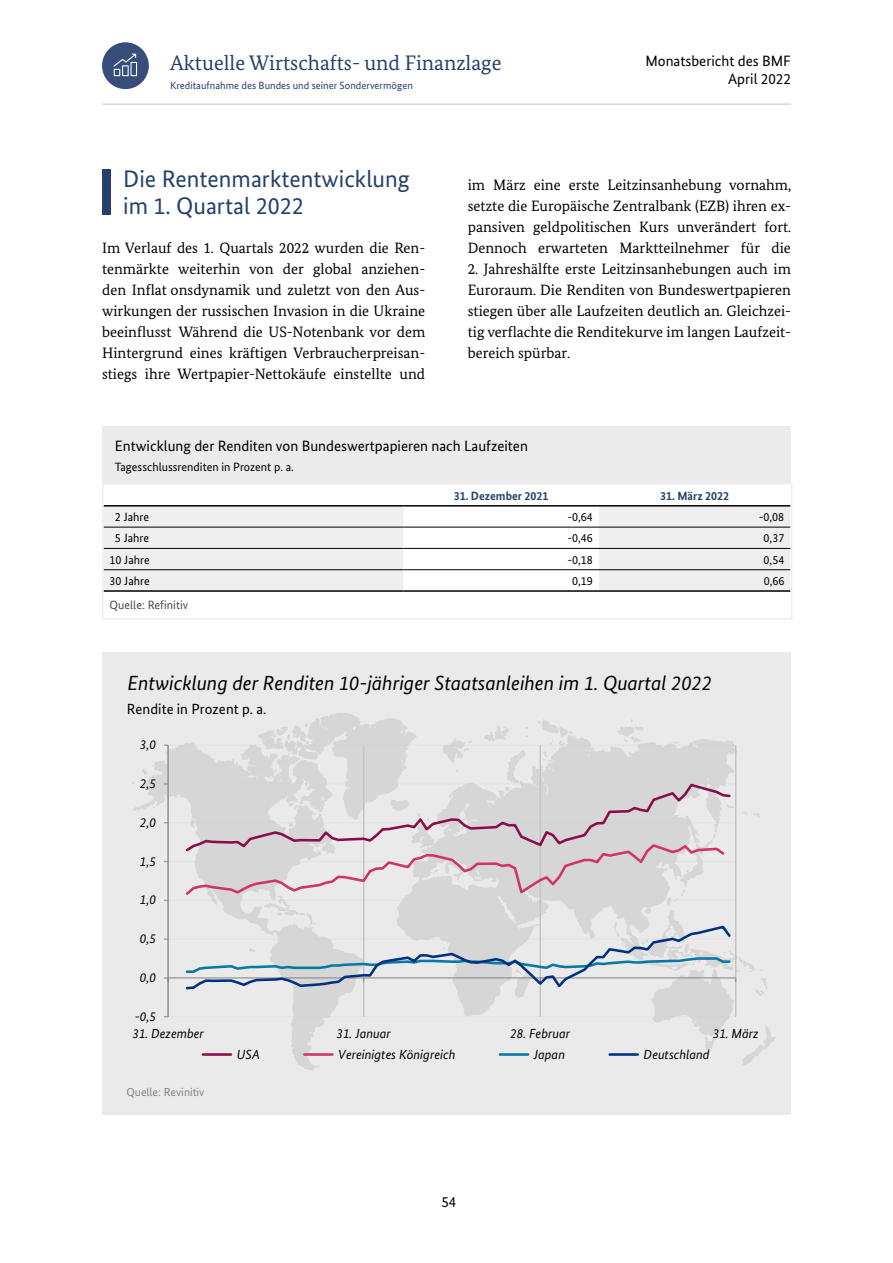
<style>
.page{position:relative;width:893px;height:1263px;background:#fff}
.page>*{position:absolute;margin:0;border:0;box-sizing:border-box;transform-origin:0 0}
.t1{font:24px/26.2px "Bundes Sans";color:#26416c}
.t2{font:21px "Bundes Serif";color:#26416c}
.t3{font:italic 20.4px "Bundes Sans";letter-spacing:-.005em;color:#000}
.t4{font:15px/21px "Bundes Serif";color:#000;text-align:justify}
.t5{font:15px/18px "Bundes Sans";color:#000;text-align:right}
.t6{font:14.7px "Bundes Sans";letter-spacing:.005em;color:#000}
.t7{font:italic 13.2px "Bundes Sans";color:#000}
.t8{font:12px "Bundes Sans";color:#000}
.t9{font:700 12px "Bundes Sans";color:#26416c}
.t10{font:12px "Bundes Sans";color:#484848}
.t11{font:11.7px "Bundes Sans";color:#848484}
.t12{font:10.5px "Bundes Sans";color:#26416c}
</style>
<div class="page">
<hr style="left:102px;top:103px;width:689px;height:2px;background:#d6d6d6">
<div style="left:102px;top:169px;width:9px;height:45px;background:#26416c"></div>
<div style="left:102px;top:426px;width:689px;height:37px;background:#ebebeb"></div>
<div style="left:102px;top:449px;width:689px;height:33px;background:#ebebeb"></div>
<svg style="left:105px;top:507px;width:684px;height:83px;fill:#efefef"></svg>
<hr style="left:104px;top:527px;width:299px;height:1px;background:#000">
<hr style="left:403px;top:527px;width:196px;height:1px;background:#000">
<hr style="left:599px;top:527px;width:191px;height:1px;background:#000">
<hr style="left:104px;top:548px;width:299px;height:1px;background:#000">
<hr style="left:403px;top:548px;width:196px;height:1px;background:#000">
<hr style="left:599px;top:548px;width:191px;height:1px;background:#000">
<hr style="left:104px;top:569px;width:299px;height:1px;background:#000">
<hr style="left:403px;top:569px;width:196px;height:1px;background:#000">
<hr style="left:599px;top:569px;width:191px;height:1px;background:#000">
<hr style="left:104px;top:505px;width:299px;height:2px;background:#000">
<hr style="left:403px;top:505px;width:196px;height:2px;background:#000">
<hr style="left:599px;top:505px;width:191px;height:2px;background:#000">
<hr style="left:104px;top:590px;width:299px;height:2px;background:#000">
<hr style="left:403px;top:590px;width:196px;height:2px;background:#000">
<hr style="left:599px;top:590px;width:191px;height:2px;background:#000">
<div style="left:102px;top:483px;width:690px;height:136px;border:2px solid #efefef"></div>
<div style="left:102px;top:652px;width:689px;height:462px;background:#eaeaea"></div>
<svg style="left:291px;top:969px;width:485px;height:102px;background:#e7e7e7"></svg>
<div style="left:138px;top:991px;width:557px;height:75px;background:#eaeaea"></div>
<svg style="left:258px;top:991px;width:479px;height:26px;background:#e3e3e3"></svg>
<hr style="left:168px;top:1016px;width:568px;height:1px;background:#d1d1d1;opacity:.3">
<hr style="left:363px;top:745px;width:1px;height:272px;background:#c4c4c4">
<hr style="left:540px;top:745px;width:1px;height:272px;background:#c4c4c4">
<hr style="left:735px;top:745px;width:1px;height:272px;background:#c4c4c4">
<hr style="left:167px;top:745px;width:2px;height:272px;background:#a0a0a0">
<svg style="left:132px;top:712px;width:631px;height:279px;background:#dbdadc"></svg>
<hr style="left:203px;top:1053px;width:28px;height:3px;background:#890d48">
<hr style="left:304px;top:1053px;width:28px;height:3px;background:#d0336b">
<hr style="left:500px;top:1053px;width:28px;height:3px;background:#0778a5">
<hr style="left:610px;top:1053px;width:28px;height:3px;background:#003180">
<div style="left:102px;top:42px;width:47px;height:47px;background:#374d7a;border-radius:50%"></div>
<svg style="left:114px;top:54px;width:23px;height:22px"></svg>
<h2 class="t2" style="left:170px;top:50px;width:333px">Aktuelle Wirtschafts- und Finanzlage</h2>
<p class="t12" style="left:170px;top:79px;width:244px">Kreditaufnahme des Bundes und seiner Sondervermögen</p>
<p class="t5" style="left:645px;top:51px;width:147px">Monatsbericht des BMF<br>April 2022</p>
<h1 class="t1" style="left:123px;top:166px;width:288px">Die Rentenmarktentwicklung im 1. Quartal 2022</h1>
<p class="t4" style="left:102px;top:237px;width:325px">Im Verlauf des 1. Quartals 2022 wurden die Ren&shy;tenmärkte weiterhin von der global anziehen&shy;den Inflat onsdynamik und zuletzt von den Aus&shy;wirkungen der russischen Invasion in die Ukraine beeinflusst Während die US-Notenbank vor dem Hintergrund eines kräftigen Verbraucherpreisan&shy;stiegs ihre Wertpapier-Nettokäufe einstellte und</p>
<p class="t4" style="left:468px;top:174px;width:325px">im März eine erste Leitzinsanhebung vornahm, setzte die Europäische Zentralbank (EZB) ihren ex&shy;pansiven geldpolitischen Kurs unverändert fort.<br>Dennoch erwarteten Marktteilnehmer für die</p>
<p class="t4" style="left:468px;top:258px;width:325px">2. Jahreshälfte erste Leitzinsanhebungen auch im Euroraum. Die Renditen von Bundeswertpapieren stiegen über alle Laufzeiten deutlich an. Gleichzei&shy;tig verflachte die Renditekurve im langen Laufzeit&shy;bereich spürbar.</p>
<p class="t5" style="left:115px;top:436px;width:415px">Entwicklung der Renditen von Bundeswertpapieren nach Laufzeiten</p>
<p class="t8" style="left:115px;top:460px;width:180px">Tagesschlussrenditen in Prozent p. a.</p>
<p class="t9" style="left:454px;top:488px;width:96px">31. Dezember 2021</p>
<p class="t9" style="left:660px;top:488px;width:71px">31. März 2022</p>
<p class="t8" style="left:115px;top:510px;width:36px">2 Jahre</p>
<p class="t8" style="left:567px;top:510px;width:27px">-0,64</p>
<p class="t8" style="left:759px;top:510px;width:27px">-0,08</p>
<p class="t8" style="left:115px;top:531px;width:36px">5 Jahre</p>
<p class="t8" style="left:567px;top:531px;width:27px">-0,46</p>
<p class="t8" style="left:764px;top:531px;width:22px">0,37</p>
<p class="t8" style="left:110px;top:552px;width:42px">10 Jahre</p>
<p class="t8" style="left:567px;top:552px;width:27px">-0,18</p>
<p class="t8" style="left:764px;top:552px;width:22px">0,54</p>
<p class="t8" style="left:110px;top:574px;width:42px">30 Jahre</p>
<p class="t8" style="left:572px;top:574px;width:22px">0,19</p>
<p class="t8" style="left:764px;top:574px;width:22px">0,66</p>
<p class="t10" style="left:110px;top:597px;width:80px">Quelle: Refinitiv</p>
<h3 class="t3" style="left:128px;top:671px;width:586px">Entwicklung der Renditen 10-jähriger Staatsanleihen im 1. Quartal 2022</h3>
<p class="t6" style="left:127px;top:700px;width:141px">Rendite in Prozent p. a.</p>
<p class="t7" style="left:140px;top:737px;width:18px">3,0</p>
<p class="t7" style="left:140px;top:775px;width:18px">2,5</p>
<p class="t7" style="left:140px;top:814px;width:18px">2,0</p>
<p class="t7" style="left:140px;top:853px;width:18px">1,5</p>
<p class="t7" style="left:140px;top:892px;width:18px">1,0</p>
<p class="t7" style="left:140px;top:930px;width:18px">0,5</p>
<p class="t7" style="left:140px;top:969px;width:18px">0,0</p>
<p class="t7" style="left:135px;top:1008px;width:23px">-0,5</p>
<p class="t7" style="left:132px;top:1025px;width:73px">31. Dezember</p>
<p class="t7" style="left:336px;top:1025px;width:56px">31. Januar</p>
<p class="t7" style="left:510px;top:1025px;width:61px">28. Februar</p>
<p class="t7" style="left:713px;top:1025px;width:47px">31. März</p>
<p class="t7" style="left:237px;top:1046px;width:25px">USA</p>
<p class="t7" style="left:338px;top:1046px;width:119px">Vereinigtes Königreich</p>
<p class="t7" style="left:534px;top:1046px;width:33px">Japan</p>
<p class="t7" style="left:644px;top:1046px;width:67px">Deutschland</p>
<p class="t11" style="left:126px;top:1084px;width:80px">Quelle: Revinitiv</p>
<p class="t5" style="left:441px;top:1192px;width:16px">54</p>
</div>
